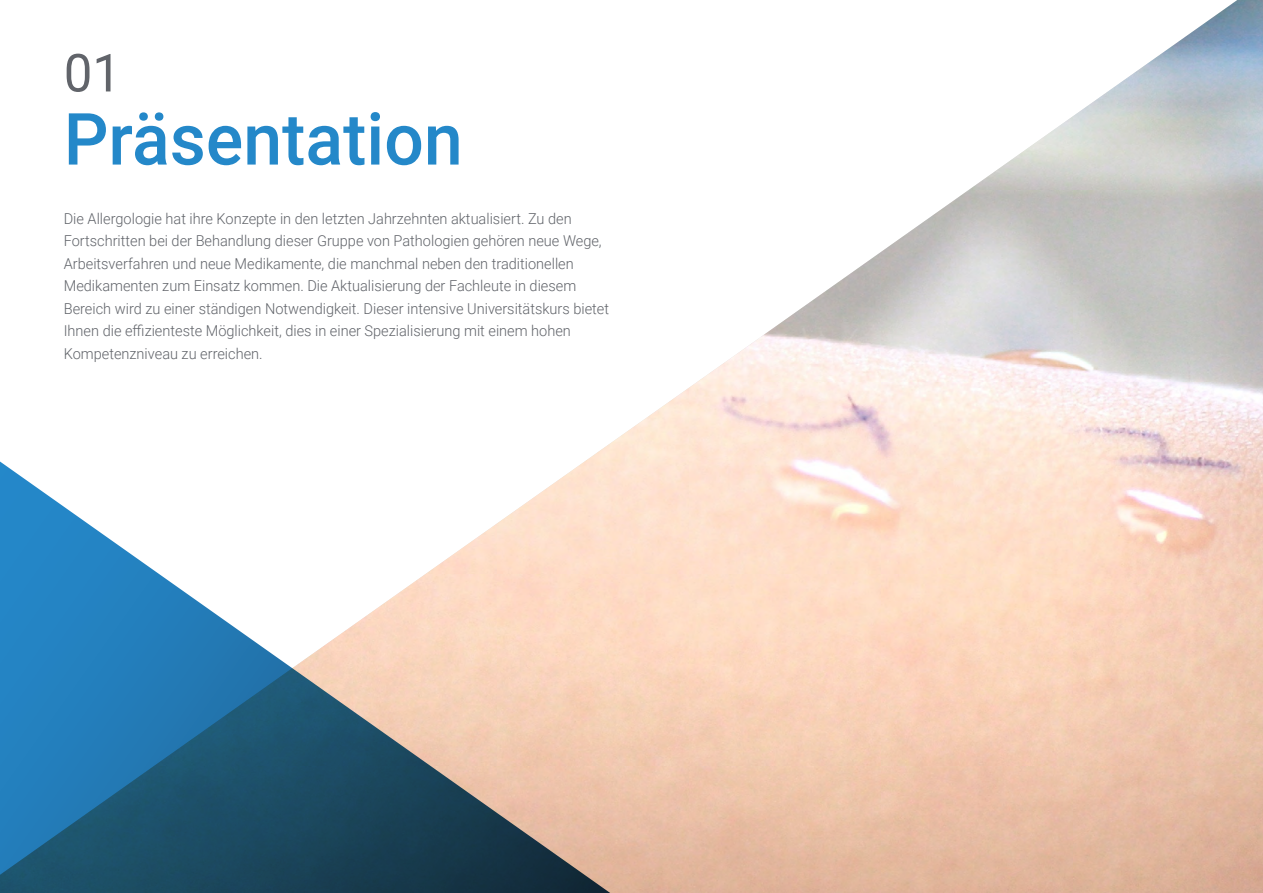
<style>
.page{position:relative;width:1263px;height:893px;background:#fff}
.page>*{position:absolute;margin:0;border:0;box-sizing:border-box;transform-origin:0 0}
.t1{font:500 72px "Roboto";color:#2488c9}
.t2{font:52.5px "Roboto";color:#61646a}
.t3{font:300 15px/22.5px "Roboto";color:#61646a}
</style>
<div class="page">
<img style="left:607px;top:0;width:656px;height:893px">
<svg style="left:0;top:446px;width:640px;height:447px"></svg>
<h2 class="t2" style="left:64px;top:36px;width:59px">01</h2>
<h1 class="t1" style="left:64px;top:89px;width:400px">Präsentation</h1>
<p class="t3" style="left:64px;top:207px;width:547px">Die Allergologie hat ihre Konzepte in den letzten Jahrzehnten aktualisiert. Zu den Fortschritten bei der Behandlung dieser Gruppe von Pathologien gehören neue Wege, Arbeitsverfahren und neue Medikamente, die manchmal neben den traditionellen Medikamenten zum Einsatz kommen. Die Aktualisierung der Fachleute in diesem Bereich wird zu einer ständigen Notwendigkeit. Dieser intensive Universitätskurs bietet Ihnen die effizienteste Möglichkeit, dies in einer Spezialisierung mit einem hohen Kompetenzniveau zu erreichen.</p>
</div>
